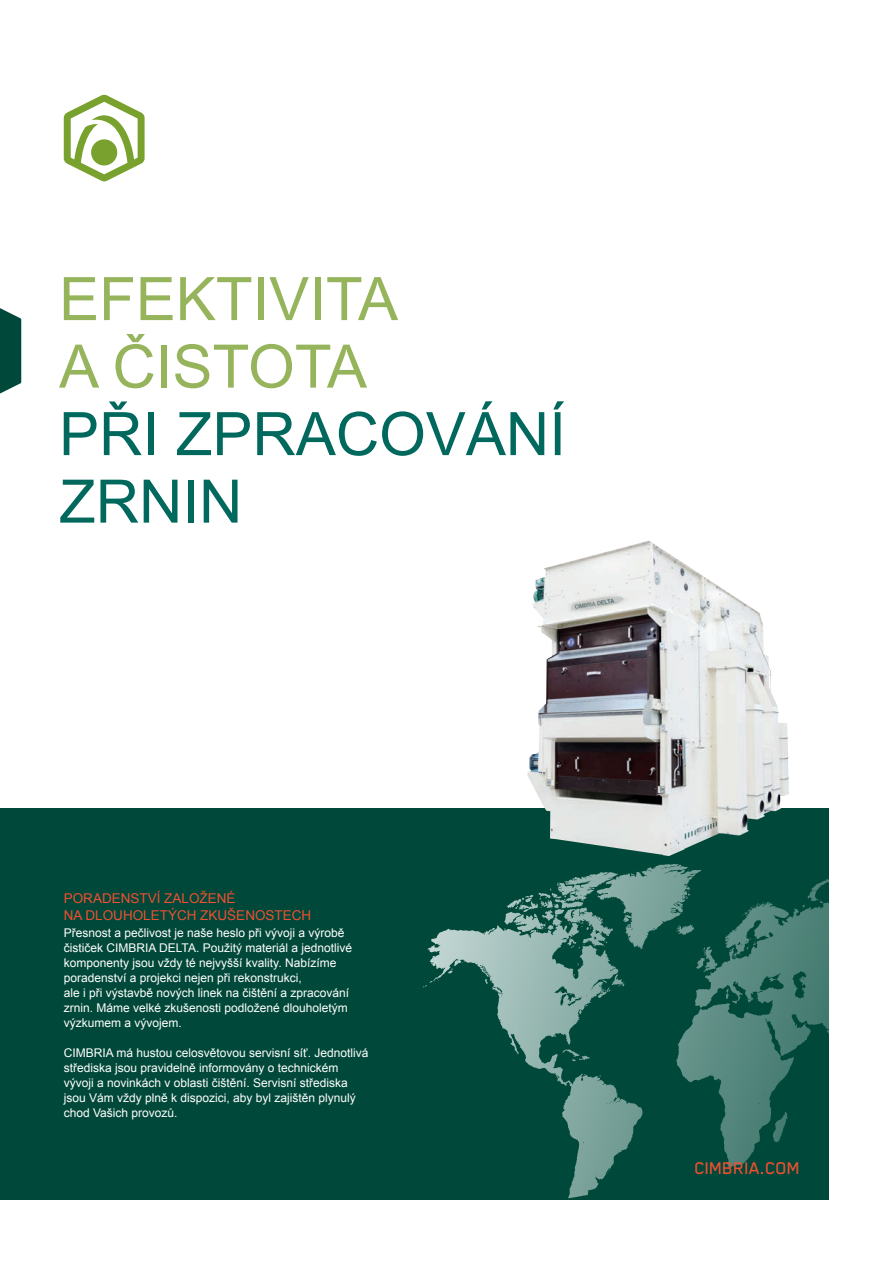
<style>
.page{position:relative;width:893px;height:1263px;background:#fff}
.page>*{position:absolute;margin:0;border:0;box-sizing:border-box;transform-origin:0 0}
.CB_Head_50_45{font:60px "Arial";color:#95b45b}
.CB_Head_50_45-2{font:60px "Arial";color:#01685d}
.CB_Head_13_13{font:500 19.5px "Blender";color:#ef5032}
.Arial_CB_Head_10_10{font:13.5px "Arial";color:#ef5032}
.Arial_CB_Text_8_5_11{font:12px "Arial";color:#fff}
</style>
<div class="page">
<svg style="left:0;top:808px;width:829px;height:391px;background:#115446"></svg>
<svg style="left:642px;top:864px;width:26px;height:10px"></svg>
<svg style="left:0;top:308px;width:21px;height:85px;background:#1e5d50"></svg>
<svg style="left:64px;top:95px;width:81px;height:86px"></svg>
<img style="left:527px;top:540px;width:264px;height:316px">
<p class="CB_Head_50_45" style="left:59px;top:260px;width:340px">EFEKTIVITA</p>
<p class="CB_Head_50_45" style="left:59px;top:327px;width:309px">A ČISTOTA</p>
<p class="CB_Head_50_45-2" style="left:59px;top:395px;width:508px">PŘI ZPRACOVÁNÍ</p>
<p class="CB_Head_50_45-2" style="left:59px;top:462px;width:185px">ZRNIN</p>
<p class="Arial_CB_Head_10_10" style="left:64px;top:889px;width:173px">PORADENSTVÍ ZALOŽENÉ</p>
<p class="Arial_CB_Head_10_10" style="left:64px;top:906px;width:249px">NA DLOUHOLETÝCH ZKUŠENOSTECH</p>
<p class="Arial_CB_Text_8_5_11" style="left:64px;top:925px;width:282px">Přesnost a pečlivost je naše heslo při vývoji a výrobě</p>
<p class="Arial_CB_Text_8_5_11" style="left:64px;top:940px;width:290px">čističek CIMBRIA DELTA. Použitý materiál a jednotlivé</p>
<p class="Arial_CB_Text_8_5_11" style="left:64px;top:955px;width:274px">komponenty jsou vždy té nejvyšší kvality. Nabízíme</p>
<p class="Arial_CB_Text_8_5_11" style="left:64px;top:970px;width:240px">poradenství a projekci nejen při rekonstrukci,</p>
<p class="Arial_CB_Text_8_5_11" style="left:64px;top:985px;width:287px">ale i při výstavbě nových linek na čištění a zpracování</p>
<p class="Arial_CB_Text_8_5_11" style="left:64px;top:1000px;width:286px">zrnin. Máme velké zkušenosti podložené dlouholetým</p>
<p class="Arial_CB_Text_8_5_11" style="left:64px;top:1015px;width:120px">výzkumem a vývojem.</p>
<p class="Arial_CB_Text_8_5_11" style="left:64px;top:1045px;width:306px">CIMBRIA má hustou celosvětovou servisní síť. Jednotlivá</p>
<p class="Arial_CB_Text_8_5_11" style="left:64px;top:1060px;width:276px">střediska jsou pravidelně informovány o technickém</p>
<p class="Arial_CB_Text_8_5_11" style="left:64px;top:1075px;width:286px">vývoji a novinkách v oblasti čištění. Servisní střediska</p>
<p class="Arial_CB_Text_8_5_11" style="left:64px;top:1090px;width:294px">jsou Vám vždy plně k dispozici, aby byl zajištěn plynulý</p>
<p class="Arial_CB_Text_8_5_11" style="left:64px;top:1105px;width:115px">chod Vašich provozů.</p>
<p class="CB_Head_13_13" style="left:695px;top:1157px;width:107px">CIMBRIA.COM</p>
</div>
